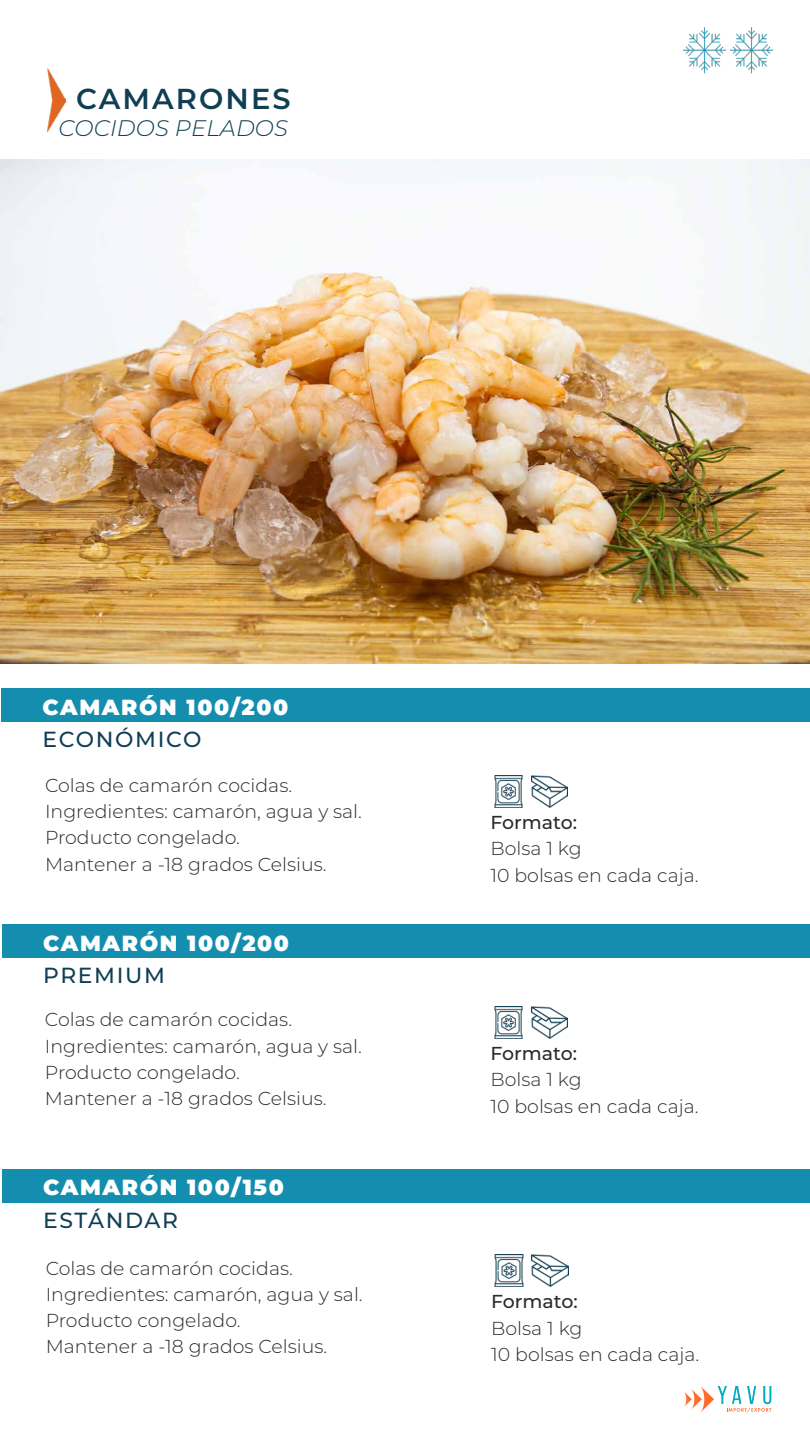
<style>
.page{position:relative;width:810px;height:1440px;background:#fff}
.page>*{position:absolute;margin:0;border:0;box-sizing:border-box;transform-origin:0 0}
.t1{font:600 28.88px "Montserrat";letter-spacing:.075em;color:#103f54}
.t2{font:italic 300 22.5px "Montserrat";letter-spacing:.005em;color:#103f54}
.t3{font:900 21.9px "Montserrat";letter-spacing:.075em;color:#fff}
.t4{font:500 21.9px "Montserrat";letter-spacing:.075em;color:#103f54}
.t5{font:300 18.75px/26.2px "Montserrat";color:#2b2b2b}
.t6{font:500 18.75px "Montserrat";letter-spacing:-.005em;color:#2b2b2b}
</style>
<div class="page">
<div style="left:2px;top:689px;width:808px;height:33px;background:#148eaf"></div>
<img style="left:682px;top:27px;width:92px;height:47px">
<img style="left:531px;top:775px;width:37px;height:33px">
<img style="left:494px;top:776px;width:29px;height:32px">
<div style="left:2px;top:925px;width:808px;height:33px;background:#148eaf"></div>
<div style="left:2px;top:1169px;width:808px;height:34px;background:#148eaf"></div>
<img style="left:47px;top:68px;width:19px;height:63px">
<svg style="left:684px;top:1386px;width:87px;height:27px"></svg>
<img style="left:0;top:160px;width:810px;height:504px">
<img style="left:531px;top:1006px;width:37px;height:33px">
<img style="left:494px;top:1007px;width:29px;height:32px">
<img style="left:532px;top:1254px;width:36px;height:33px">
<img style="left:494px;top:1255px;width:30px;height:32px">
<h1 class="t1" style="left:76px;top:78px;width:216px">CAMARONES</h1>
<p class="t2" style="left:58px;top:113px;width:231px">COCIDOS PELADOS</p>
<p class="t3" style="left:43px;top:691px;width:247px">CAMARÓN 100/200</p>
<p class="t4" style="left:43px;top:724px;width:160px">ECONÓMICO</p>
<p class="t5" style="left:45px;top:771px;width:319px">Colas de camarón cocidas.<br>Ingredientes: camarón, agua y sal.<br>Producto congelado.<br>Mantener a -18 grados Celsius.</p>
<p class="t3" style="left:43px;top:927px;width:247px">CAMARÓN 100/200</p>
<p class="t4" style="left:43px;top:960px;width:123px">PREMIUM</p>
<p class="t5" style="left:45px;top:1006px;width:319px">Colas de camarón cocidas.<br>Ingredientes: camarón, agua y sal.<br>Producto congelado.<br>Mantener a -18 grados Celsius.</p>
<p class="t3" style="left:43px;top:1171px;width:242px">CAMARÓN 100/150</p>
<p class="t4" style="left:43px;top:1205px;width:136px">ESTÁNDAR</p>
<p class="t5" style="left:46px;top:1254px;width:319px">Colas de camarón cocidas.<br>Ingredientes: camarón, agua y sal.<br>Producto congelado.<br>Mantener a -18 grados Celsius.</p>
<p class="t6" style="left:490px;top:809px;width:88px">Formato:</p>
<p class="t5" style="left:490px;top:835px;width:210px">Bolsa 1 kg<br>10 bolsas en cada caja.</p>
<p class="t6" style="left:490px;top:1040px;width:88px">Formato:</p>
<p class="t5" style="left:490px;top:1066px;width:210px">Bolsa 1 kg<br>10 bolsas en cada caja.</p>
<p class="t6" style="left:491px;top:1289px;width:88px">Formato:</p>
<p class="t5" style="left:491px;top:1314px;width:210px">Bolsa 1 kg<br>10 bolsas en cada caja.</p>
</div>
